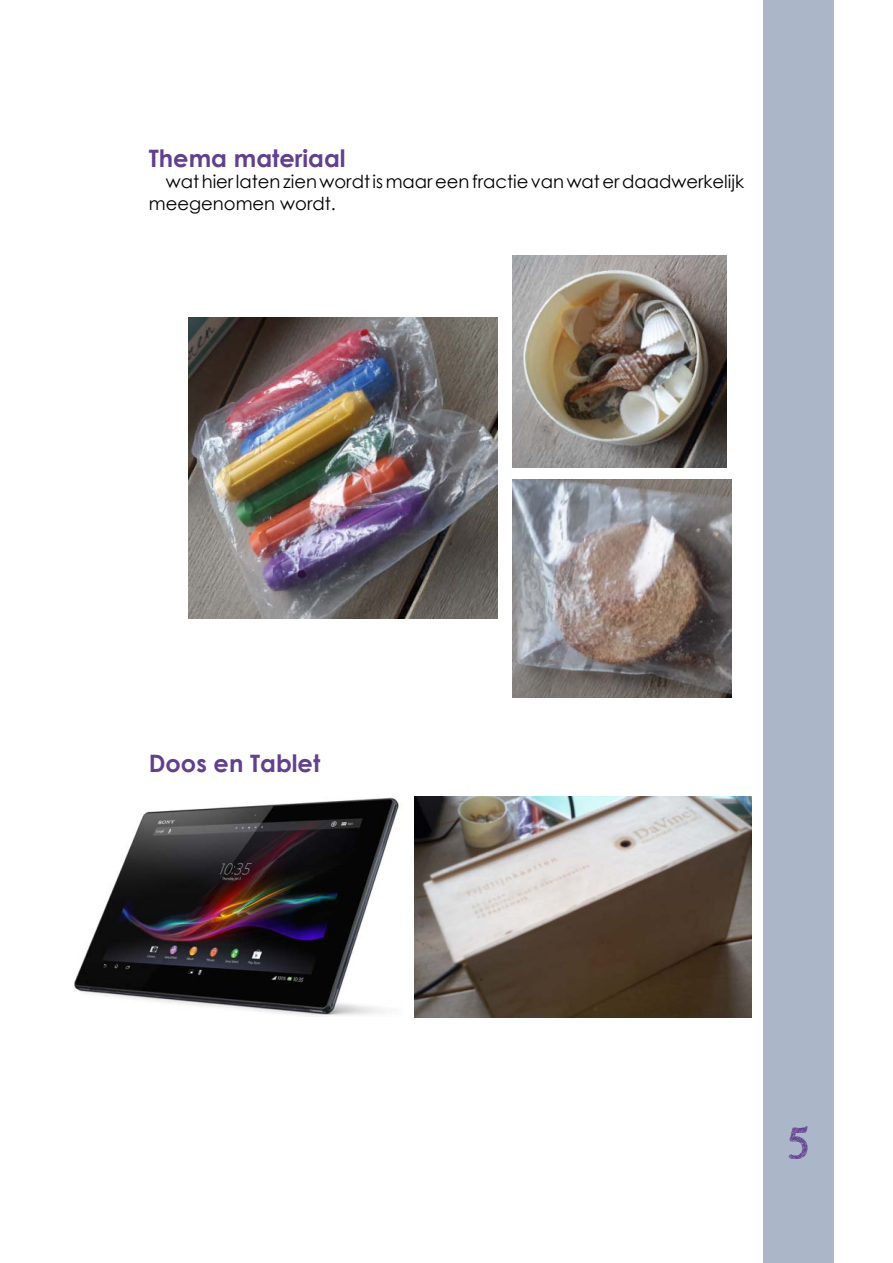
<style>
.page{position:relative;width:893px;height:1263px;background:#fff}
.page>*{position:absolute;margin:0;border:0;box-sizing:border-box;transform-origin:0 0}
.t1{font:45px "asongforjennifer";color:#62408e}
.t2{font:700 24px "Century Gothic";color:#62408e}
.t3{font:18px/21.6px "Century Gothic";color:#000}
</style>
<div class="page">
<div style="left:763px;top:0;width:70px;height:1263px;background:#acb6c9"></div>
<img style="left:189px;top:317px;width:309px;height:301px">
<img style="left:512px;top:255px;width:214px;height:213px">
<img style="left:512px;top:479px;width:219px;height:218px">
<img style="left:415px;top:796px;width:336px;height:221px">
<img style="left:74px;top:797px;width:325px;height:219px">
<h2 class="t2" style="left:149px;top:140px;width:198px">Thema materiaal</h2>
<p class="t3" style="left:149px;top:171px;width:597px;text-indent:17px">wat hier laten zien wordt is maar een fractie van wat er daadwerkelijk meegenomen wordt.</p>
<h2 class="t2" style="left:149px;top:745px;width:173px">Doos en Tablet</h2>
<h1 class="t1" style="left:788px;top:1116px;width:21px">5</h1>
</div>
